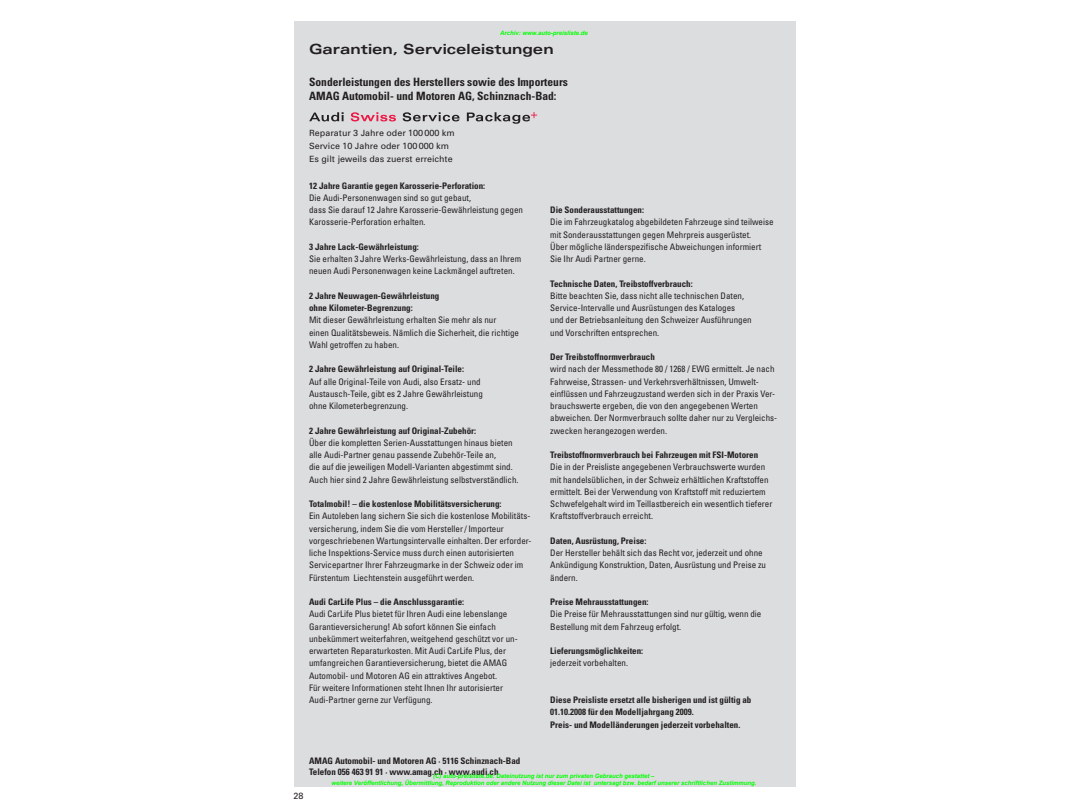
<style>
.page{position:relative;width:1089px;height:808px;background:#fff}
.page>*{position:absolute;margin:0;border:0;box-sizing:border-box;transform-origin:0 0}
.t1{font:700 expanded 14px "Univers";color:#231f20}
.t2{font:700 condensed 11.5px/14px "Univers";color:#231f20}
.t3{font:condensed 9px/12.2px "Univers";color:#231f20}
.t4{font:700 condensed 9px/12.2px "Univers";color:#231f20}
.t5{font:9px "Univers";color:#231f20}
.t6{font:8.8px/12.9px "Audi Sans CE";color:#231f20}
.t7{font:italic 700 6px/7.2px "Arial";color:#0f0;text-align:center}
</style>
<div class="page">
<div style="left:293px;top:21px;width:502px;height:766px;background:#dcdddf"></div>
<svg style="left:309px;top:112px;width:34px;height:9px"></svg>
<svg style="left:351px;top:112px;width:45px;height:9px"></svg>
<svg style="left:402px;top:112px;width:57px;height:9px"></svg>
<svg style="left:467px;top:112px;width:70px;height:12px"></svg>
<p class="t7" style="left:500px;top:29px;width:89px">Archiv: www.auto-preisliste.de</p>
<h1 class="t1" style="left:309px;top:43px;width:246px">Garantien, Serviceleistungen</h1>
<p class="t2" style="left:309px;top:76px;width:260px">Sonderleistungen des Herstellers sowie des Importeurs<br>AMAG Automobil- und Motoren AG, Schinznach-Bad:</p>
<p class="t6" style="left:309px;top:128px;width:147px">Reparatur 3 Jahre oder 100 000 km<br>Service 10 Jahre oder 100 000 km<br>Es gilt jeweils das zuerst erreichte</p>
<p class="t4" style="left:309px;top:180px;width:178px">12 Jahre Garantie gegen Karosserie-Perforation:</p>
<p class="t3" style="left:309px;top:192px;width:215px">Die Audi-Personenwagen sind so gut gebaut,<br>dass Sie darauf 12 Jahre Karosserie-Gewährleistung gegen<br>Karosserie-Perforation erhalten.</p>
<p class="t4" style="left:309px;top:241px;width:111px">3 Jahre Lack-Gewährleistung:</p>
<p class="t3" style="left:309px;top:253px;width:213px">Sie erhalten 3 Jahre Werks-Gewährleistung, dass an Ihrem neuen Audi Personen wagen keine Lackmängel auftreten.</p>
<p class="t4" style="left:309px;top:290px;width:132px">2 Jahre Neuwagen-Gewährleistung ohne Kilometer-Begrenzung:</p>
<p class="t3" style="left:309px;top:315px;width:211px">Mit dieser Gewährleistung erhalten Sie mehr als nur<br>einen Qualitätsbeweis. Nämlich die Sicherheit, die richtige<br>Wahl getroffen zu haben.</p>
<p class="t4" style="left:309px;top:364px;width:156px">2 Jahre Gewährleistung auf Original-Teile:</p>
<p class="t3" style="left:309px;top:376px;width:175px">Auf alle Original-Teile von Audi, also Ersatz- und<br>Austausch-Teile, gibt es 2 Jahre Gewährleistung ohne Kilometerbegrenzung.</p>
<p class="t4" style="left:309px;top:425px;width:169px">2 Jahre Gewährleistung auf Original-Zubehör:</p>
<p class="t3" style="left:309px;top:437px;width:211px">Über die kompletten Serien-Ausstattungen hinaus bieten alle Audi-Partner genau passende Zubehör-Teile an,<br>die auf die jeweiligen Modell-Varianten abgestimmt sind.<br>Auch hier sind 2 Jahre Gewährleistung selbstverständlich.</p>
<p class="t4" style="left:309px;top:499px;width:194px">Totalmobil! – die kostenlose Mobilitätsversicherung:</p>
<p class="t3" style="left:309px;top:511px;width:224px">Ein Autoleben lang sichern Sie sich die kostenlose Mobilitäts&shy;versicherung, indem Sie die vom Hersteller / Importeur vorgeschriebenen Wartungsintervalle einhalten. Der erforder&shy;liche Inspektions-Service muss durch einen autorisierten Servicepartner Ihrer Fahrzeugmarke in der Schweiz oder im Fürstentum Liechtenstein ausgeführt werden.</p>
<p class="t4" style="left:309px;top:597px;width:156px">Audi CarLife Plus – die Anschlussgarantie:</p>
<p class="t3" style="left:309px;top:609px;width:210px">Audi CarLife Plus bietet für Ihren Audi eine lebenslange Garantieversicherung! Ab sofort können Sie einfach unbekümmert weiterfahren, weitgehend geschützt vor un&shy;erwarteten Reparatur kosten. Mit Audi CarLife Plus, der umfangreichen Garantie versicherung, bietet die AMAG Automobil- und Motoren AG ein attraktives Angebot.<br>Für weitere Informationen steht Ihnen Ihr autorisierter Audi-Partner gerne zur Verfügung.</p>
<p class="t4" style="left:550px;top:204px;width:95px">Die Sonderausstattungen:</p>
<p class="t3" style="left:550px;top:217px;width:225px">Die im Fahrzeugkatalog abgebildeten Fahrzeuge sind teilweise mit Sonder ausstattungen gegen Mehrpreis ausgerüstet.<br>Über mögliche länderspezifische Abweichungen informiert Sie Ihr Audi Partner gerne.</p>
<p class="t4" style="left:550px;top:278px;width:144px">Technische Daten, Treibstoffverbrauch:</p>
<p class="t3" style="left:550px;top:290px;width:203px">Bitte beachten Sie, dass nicht alle technischen Daten, Service-Intervalle und Ausrüstungen des Kataloges<br>und der Betriebs anleitung den Schweizer Ausführungen und Vorschriften entsprechen.</p>
<p class="t4" style="left:550px;top:351px;width:106px">Der Treibstoffnormverbrauch</p>
<p class="t3" style="left:550px;top:364px;width:228px">wird nach der Messmethode 80 / 1268 / EWG ermittelt. Je nach Fahrweise, Strassen- und Verkehrsverhältnissen, Umwelt&shy;einflüssen und Fahrzeugzustand werden sich in der Praxis Ver&shy;brauchswerte ergeben, die von den angegebenen Werten abweichen. Der Normverbrauch sollte daher nur zu Vergleichs&shy;zwecken herangezogen werden.</p>
<p class="t4" style="left:550px;top:449px;width:209px">Treibstoffnormverbrauch bei Fahrzeugen mit FSI-Motoren</p>
<p class="t3" style="left:550px;top:462px;width:224px">Die in der Preisliste angegebenen Verbrauchswerte wurden mit handelsüblichen, in der Schweiz erhältlichen Kraftstoffen ermittelt. Bei der Verwendung von Kraftstoff mit reduziertem Schwefelgehalt wird im Teillastbereich ein wesentlich tieferer Kraftstoffverbrauch erreicht.</p>
<p class="t4" style="left:550px;top:535px;width:98px">Daten, Ausrüstung, Preise:</p>
<p class="t3" style="left:550px;top:547px;width:217px">Der Hersteller behält sich das Recht vor, jederzeit und ohne<br>Ankündigung Konstruktion, Daten, Ausrüstung und Preise zu ändern.</p>
<p class="t4" style="left:550px;top:596px;width:100px">Preise Mehrausstattungen:</p>
<p class="t3" style="left:550px;top:609px;width:213px">Die Preise für Mehrausstattungen sind nur gültig, wenn die<br>Bestellung mit dem Fahrzeug erfolgt.</p>
<p class="t4" style="left:550px;top:645px;width:94px">Lieferungsmöglichkeiten:</p>
<p class="t3" style="left:550px;top:658px;width:79px">jederzeit vorbehalten.</p>
<p class="t4" style="left:550px;top:694px;width:203px">Diese Preisliste ersetzt alle bisherigen und ist gültig ab<br>01.10.2008 für den Modelljahrgang 2009.<br>Preis- und Modelländerungen jederzeit vorbehalten.</p>
<p class="t4" style="left:309px;top:756px;width:213px;line-height:10.8px">AMAG Automobil- und Motoren AG · 5116 Schinznach-Bad<br>Telefon 056 463 91 91 · www.amag.ch · www.audi.ch</p>
<p class="t7" style="left:331px;top:772px;width:426px">(C) auto-preisliste.de: Dateinutzung ist nur zum privaten Gebrauch gestattet –<br>weitere Veröffentlichung, Übermittlung, Reproduktion oder andere Nutzung dieser Datei ist untersagt bzw. bedarf unserer schriftlichen Zustimmung.</p>
<p class="t5" style="left:293px;top:792px;width:12px">28</p>
</div>
